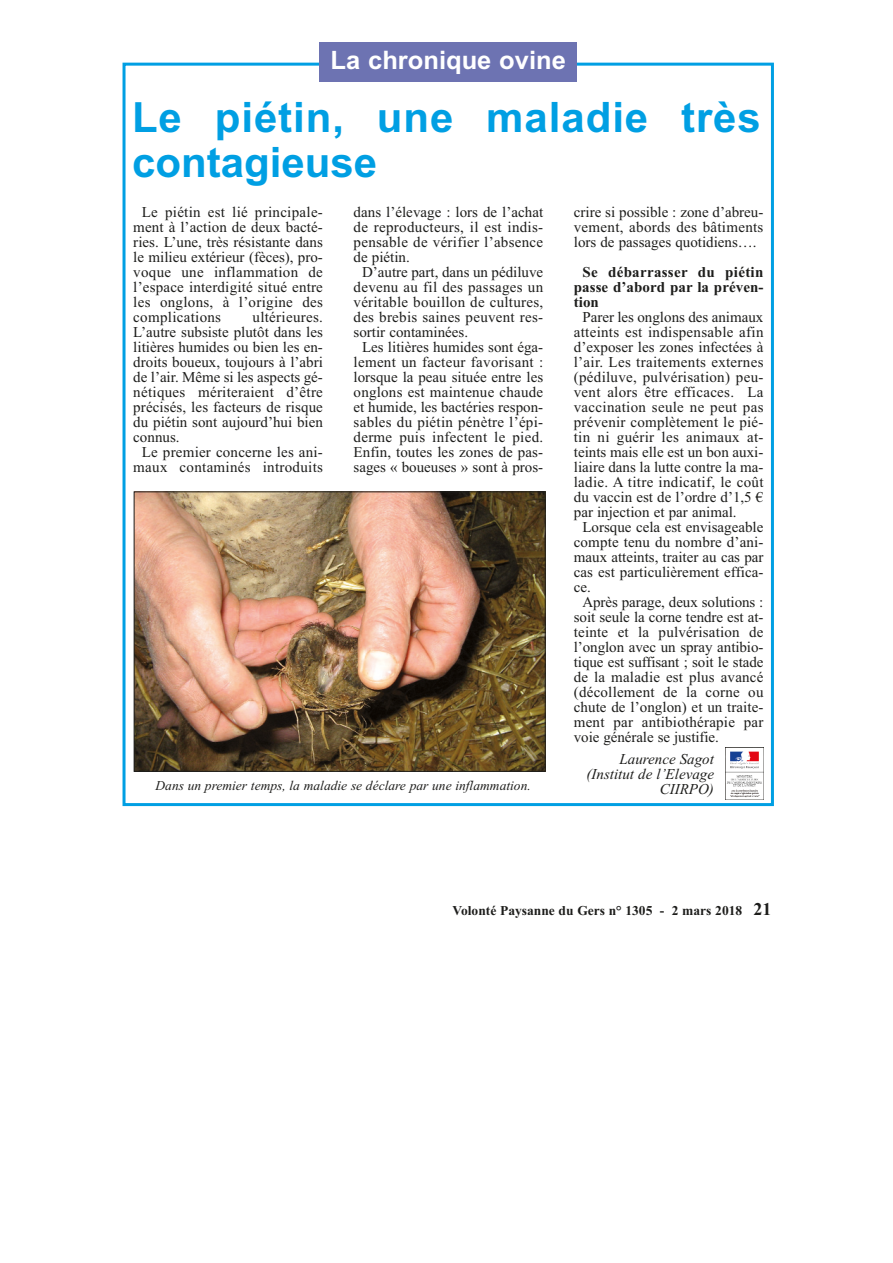
<style>
.page{position:relative;width:893px;height:1263px;background:#fff}
.page>*{position:absolute;margin:0;border:0;box-sizing:border-box;transform-origin:0 0}
.t1{font:700 42px/45px "Arial";letter-spacing:.02em;color:#009fe3}
.t2{font:700 25.5px "Arial";color:#fff}
.t3{font:15px/15px "Times New Roman";letter-spacing:.005em;color:#1d1d1b;text-align:justify}
.t4{font:700 15px/15px "Times New Roman";letter-spacing:.005em;color:#1d1d1b;text-align:justify}
.t5{font:italic 15px/15px "Times New Roman";color:#1d1d1b;text-align:right}
.t6{font:italic 13.5px "Times New Roman";color:#1d1d1b}
.t7{font:700 13.5px "Times New Roman";color:#1d1d1b}
.s1{font-size:18px}
</style>
<div class="page">
<div style="left:122px;top:63px;width:652px;height:743px;border:3px solid #009fe3"></div>
<div style="left:319px;top:43px;width:258px;height:39px;background:#6d73b2"></div>
<img style="left:136px;top:493px;width:407px;height:277px">
<div style="left:134px;top:491px;width:411px;height:281px;border:1px solid #1d1d1b"></div>
<img style="left:725px;top:748px;width:38px;height:51px">
<h2 class="t2" style="left:330px;top:51px;width:237px">La chronique ovine</h2>
<h1 class="t1" style="left:132px;top:99px;width:630px">Le piétin, une maladie très contagieuse</h1>
<p class="t3" style="left:133px;top:206px;width:191px;text-indent:9px">Le piétin est lié principale&shy;ment à l’action de deux bacté&shy;ries. L’une, très résistante dans le milieu extérieur (fèces), pro&shy;voque une inflammation de l’espace interdigité situé entre les onglons, à l’origine des complications</p>
<p class="t3" style="left:252px;top:311px;width:72px">ultérieures.</p>
<p class="t3" style="left:133px;top:326px;width:191px">L’autre subsiste plutôt dans les</p>
<p class="t3" style="left:133px;top:341px;width:191px">litières humides ou bien les en-</p>
<p class="t3" style="left:133px;top:356px;width:191px">droits boueux, toujours à l’abri</p>
<p class="t3" style="left:133px;top:371px;width:191px">de l’air. Même si les aspects gé-</p>
<p class="t3" style="left:133px;top:386px;width:191px">nétiques mériteraient d’être</p>
<p class="t3" style="left:133px;top:401px;width:191px">précisés, les facteurs de risque</p>
<p class="t3" style="left:133px;top:416px;width:191px">du piétin sont aujourd’hui bien</p>
<p class="t3" style="left:133px;top:431px;width:48px">connus.</p>
<p class="t3" style="left:142px;top:446px;width:183px">Le premier concerne les ani-</p>
<p class="t3" style="left:133px;top:461px;width:191px">maux contaminés introduits</p>
<p class="t3" style="left:353px;top:206px;width:191px">dans l’élevage : lors de l’achat</p>
<p class="t3" style="left:353px;top:221px;width:191px">de reproducteurs, il est indis-</p>
<p class="t3" style="left:353px;top:236px;width:191px">pensable de vérifier l’absence</p>
<p class="t3" style="left:353px;top:251px;width:58px">de piétin.</p>
<p class="t3" style="left:362px;top:266px;width:183px">D’autre part, dans un pédiluve</p>
<p class="t3" style="left:353px;top:281px;width:191px">devenu au fil des passages un</p>
<p class="t3" style="left:353px;top:296px;width:191px">véritable bouillon de cultures,</p>
<p class="t3" style="left:353px;top:311px;width:191px">des brebis saines peuvent res-</p>
<p class="t3" style="left:353px;top:326px;width:116px">sortir contaminées.</p>
<p class="t3" style="left:362px;top:341px;width:183px">Les litières humides sont éga-</p>
<p class="t3" style="left:353px;top:356px;width:191px">lement un facteur favorisant :</p>
<p class="t3" style="left:353px;top:371px;width:191px">lorsque la peau située entre les</p>
<p class="t3" style="left:353px;top:386px;width:191px">onglons est maintenue chaude</p>
<p class="t3" style="left:353px;top:401px;width:191px">et humide, les bactéries respon-</p>
<p class="t3" style="left:353px;top:416px;width:191px">sables du piétin pénètre l’épi-</p>
<p class="t3" style="left:353px;top:431px;width:191px">derme puis infectent le pied.</p>
<p class="t3" style="left:353px;top:446px;width:191px">Enfin, toutes les zones de pas-</p>
<p class="t3" style="left:353px;top:461px;width:191px">sages « boueuses » sont à pros-</p>
<p class="t6" style="left:155px;top:781px;width:377px">Dans un premier temps, la maladie se déclare par une inflammation.</p>
<p class="t3" style="left:574px;top:206px;width:191px">crire si possible : zone d’abreu&shy;vement, abords des bâtiments lors de passages quotidiens….</p>
<p class="t4" style="left:574px;top:266px;width:191px;text-indent:9px">Se débarrasser du piétin passe d’abord par la préven&shy;tion</p>
<p class="t3" style="left:582px;top:311px;width:183px">Parer les onglons des animaux</p>
<p class="t3" style="left:574px;top:326px;width:191px">atteints est indispensable afin</p>
<p class="t3" style="left:574px;top:341px;width:191px">d’exposer les zones infectées à</p>
<p class="t3" style="left:574px;top:356px;width:191px">l’air. Les traitements externes</p>
<p class="t3" style="left:574px;top:371px;width:191px">(pédiluve, pulvérisation) peu-</p>
<p class="t3" style="left:574px;top:386px;width:191px">vent alors être efficaces. La</p>
<p class="t3" style="left:574px;top:401px;width:191px">vaccination seule ne peut pas</p>
<p class="t3" style="left:574px;top:416px;width:191px">prévenir complètement le pié-</p>
<p class="t3" style="left:574px;top:431px;width:191px">tin ni guérir les animaux at-</p>
<p class="t3" style="left:574px;top:446px;width:191px">teints mais elle est un bon auxi-</p>
<p class="t3" style="left:574px;top:461px;width:191px">liaire dans la lutte contre la ma-</p>
<p class="t3" style="left:574px;top:476px;width:191px">ladie. A titre indicatif, le coût</p>
<p class="t3" style="left:574px;top:491px;width:191px">du vaccin est de l’ordre d’1,5 €</p>
<p class="t3" style="left:574px;top:506px;width:164px">par injection et par animal.</p>
<p class="t3" style="left:582px;top:521px;width:183px">Lorsque cela est envisageable</p>
<p class="t3" style="left:574px;top:536px;width:191px">compte tenu du nombre d’ani-</p>
<p class="t3" style="left:574px;top:551px;width:191px">maux atteints, traiter au cas par</p>
<p class="t3" style="left:574px;top:566px;width:191px">cas est particulièrement effica-</p>
<p class="t3" style="left:574px;top:581px;width:19px">ce.</p>
<p class="t3" style="left:582px;top:596px;width:183px">Après parage, deux solutions :</p>
<p class="t3" style="left:574px;top:611px;width:191px">soit seule la corne tendre est at-</p>
<p class="t3" style="left:574px;top:626px;width:191px">teinte et la pulvérisation de</p>
<p class="t3" style="left:574px;top:641px;width:191px">l’onglon avec un spray antibio-</p>
<p class="t3" style="left:574px;top:656px;width:191px">tique est suffisant ; soit le stade</p>
<p class="t3" style="left:574px;top:671px;width:191px">de la maladie est plus avancé</p>
<p class="t3" style="left:574px;top:686px;width:191px">(décollement de la corne ou</p>
<p class="t3" style="left:574px;top:701px;width:191px">chute de l’onglon) et un traite-</p>
<p class="t3" style="left:574px;top:716px;width:191px">ment par antibiothérapie par</p>
<p class="t3" style="left:574px;top:731px;width:147px">voie générale se justifie.</p>
<p class="t5" style="left:586px;top:753px;width:129px">Laurence Sagot (Institut de l’Elevage<br>CIIRPO)</p>
<p class="t7" style="left:452px;top:906px;width:320px">Volonté Paysanne du Gers n° 1305 - 2 mars 2018 <span class="s1">21</span></p>
</div>
